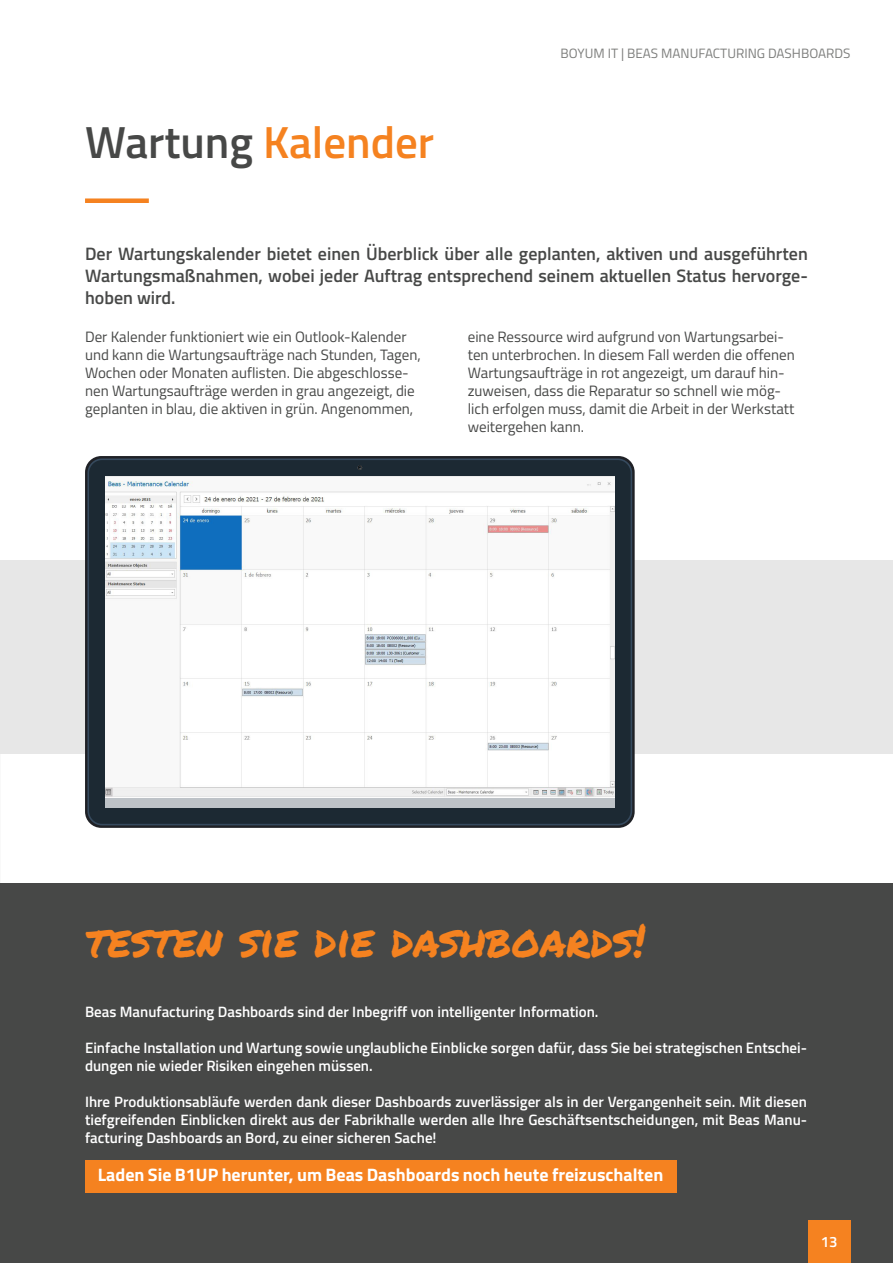
<style>
.page{position:relative;width:893px;height:1263px;background:#fff}
.page>*{position:absolute;margin:0;border:0;box-sizing:border-box;transform-origin:0 0}
.t1{font:45px "Permanent Marker";color:#f58220}
.t2{font:600 45px "Titillium Web";color:#f58220}
.t3{font:600 18px/21.6px "Titillium Web";color:#474847;text-align:justify}
.t4{font:700 18px "Titillium Web";color:#fff}
.t5{font:15px/18px "Titillium Web";color:#474847}
.t6{font:600 15px/18px "Titillium Web";color:#fff}
.t7{font:13.5px "Titillium Web";color:#7d7e7c}
.s1{color:#474847}
</style>
<div class="page">
<div style="left:0;top:560px;width:893px;height:193px;background:#e7e7e7"></div>
<div style="left:0;top:883px;width:893px;height:380px;background:#474847"></div>
<div style="left:808px;top:1220px;width:42px;height:43px;background:#f58220"></div>
<div style="left:85px;top:1160px;width:591px;height:32px;background:#f58220"></div>
<div style="left:85px;top:198px;width:64px;height:5px;background:#f58220"></div>
<svg style="left:85px;top:456px;width:550px;height:372px"></svg>
<div style="left:89px;top:460px;width:542px;height:364px;background:#1c2933;border-radius:13px"></div>
<div style="left:105px;top:476px;width:509px;height:332px;background:#bdc2c7"></div>
<img style="left:105px;top:476px;width:509px;height:322px">
<svg style="left:357px;top:465px;width:5px;height:5px"></svg>
<p class="t2" style="left:85px;top:109px;width:351px"><span class="s1">Wartung</span> Kalender</p>
<p class="t7" style="left:561px;top:43px;width:291px">BOYUM IT | BEAS MANUFACTURING DASHBOARDS</p>
<p class="t3" style="left:85px;top:242px;width:724px">Der Wartungskalender bietet einen Überblick über alle geplanten, aktiven und ausgeführten Wartungsmaßnahmen, wobei jeder Auftrag entsprechend seinem aktuellen Status hervorge&shy;hoben wird.</p>
<p class="t5" style="left:85px;top:326px;width:337px">Der Kalender funktioniert wie ein Outlook-Kalender und kann die Wartungsaufträge nach Stunden, Tagen, Wochen oder Monaten auflisten. Die abgeschlosse&shy;nen Wartungsaufträge werden in grau angezeigt, die geplanten in blau, die aktiven in grün. Angenommen,</p>
<p class="t5" style="left:468px;top:326px;width:329px">eine Ressource wird aufgrund von Wartungsarbei&shy;ten unterbrochen. In diesem Fall werden die offenen Wartungsaufträge in rot angezeigt, um darauf hin&shy;zuweisen, dass die Reparatur so schnell wie mög&shy;lich erfolgen muss, damit die Arbeit in der Werkstatt weitergehen kann.</p>
<p class="t1" style="left:86px;top:907px;width:561px">TESTEN SIE DIE DASHBOARDS!</p>
<p class="t6" style="left:85px;top:1001px;width:515px">Beas Manufacturing Dashboards sind der Inbegriff von intelligenter Information.</p>
<p class="t6" style="left:85px;top:1037px;width:724px">Einfache Installation und Wartung sowie unglaubliche Einblicke sorgen dafür, dass Sie bei strategischen Entschei&shy;dungen nie wieder Risiken eingehen müssen.</p>
<p class="t6" style="left:85px;top:1091px;width:724px;text-align:justify">Ihre Produktionsabläufe werden dank dieser Dashboards zuverlässiger als in der Vergangenheit sein. Mit diesen tiefgreifenden Einblicken direkt aus der Fabrikhalle werden alle Ihre Geschäftsentscheidungen, mit Beas Manu&shy;facturing Dashboards an Bord, zu einer sicheren Sache!</p>
<p class="t4" style="left:98px;top:1161px;width:567px">Laden Sie B1UP herunter, um Beas Dashboards noch heute freizuschalten</p>
<p class="t6" style="left:821px;top:1232px;width:18px">13</p>
</div>
